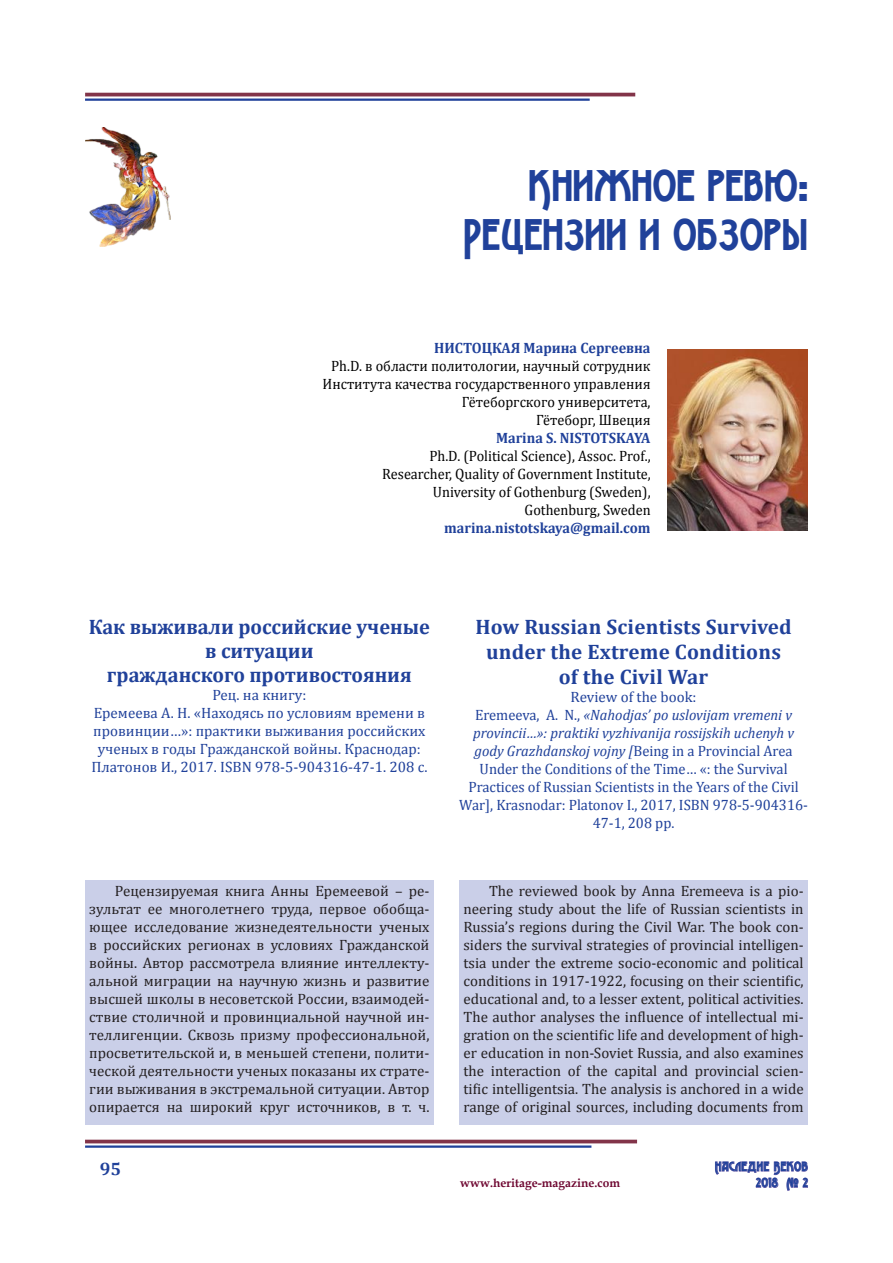
<style>
.page{position:relative;width:893px;height:1263px;background:#fff}
.page>*{position:absolute;margin:0;border:0;box-sizing:border-box;transform-origin:0 0}
.t1{font:45px "Advokat Modern";color:#20419a}
.t2{font:700 21px "Cambria";color:#20419a}
.t3{font:700 18px "Cambria";color:#20419a}
.t4{font:15px/18px "Cambria";color:#231f20;text-align:justify}
.t5{font:15px/18px "Cambria";color:#20419a;text-align:center}
.t6{font:15px "Cambria";color:#000001;scale:.95 1}
.t7{font:700 15px "Cambria";color:#20419a;scale:.95 1}
.t8{font:13.5px "Advokat Modern";letter-spacing:.03em;color:#20419a}
.t9{font:700 12px "Book Antiqua";color:#6e0731}
.s1{font-style:italic}
</style>
<div class="page">
<div style="left:459px;top:880px;width:349px;height:245px;background:#cacfe8"></div>
<div style="left:85px;top:880px;width:349px;height:245px;background:#cacfe8"></div>
<img style="left:85px;top:128px;width:85px;height:119px">
<img style="left:668px;top:350px;width:140px;height:180px">
<svg style="left:715px;top:1161px;width:93px;height:30px"></svg>
<hr style="left:85px;top:1140px;width:552px;height:3px;background:#823449">
<hr style="left:85px;top:1145px;width:506px;height:3px;background:#20419a">
<hr style="left:85px;top:93px;width:550px;height:3px;background:#823449">
<hr style="left:85px;top:99px;width:505px;height:2px;background:#20419a">
<p class="t1" style="left:527px;top:161px;width:282px">Книжное ревю:</p>
<p class="t1" style="left:463px;top:211px;width:346px">Рецензии и обзоры</p>
<p class="t7" style="left:434px;top:338px;width:229px">НИСТОЦКАЯ Марина Сергеевна</p>
<p class="t6" style="left:331px;top:357px;width:338px">Ph.D. в области политологии, научный сотрудник</p>
<p class="t6" style="left:322px;top:375px;width:347px">Института качества государственного управления</p>
<p class="t6" style="left:462px;top:393px;width:200px">Гётеборгского университета,</p>
<p class="t6" style="left:536px;top:411px;width:122px">Гётеборг, Швеция</p>
<p class="t7" style="left:496px;top:428px;width:164px">Marina S. NISTOTSKAYA</p>
<p class="t6" style="left:429px;top:447px;width:234px">Ph.D. (Political Science), Assoc. Prof.,</p>
<p class="t6" style="left:382px;top:465px;width:284px">Researcher, Quality of Government Institute,</p>
<p class="t6" style="left:433px;top:483px;width:231px">University of Gothenburg (Sweden),</p>
<p class="t6" style="left:525px;top:501px;width:134px">Gothenburg, Sweden</p>
<p class="t7" style="left:444px;top:518px;width:219px">marina.nistotskaya@gmail.com</p>
<p class="t2" style="left:89px;top:612px;width:343px">Как выживали российские ученые</p>
<p class="t2" style="left:205px;top:636px;width:110px">в ситуации</p>
<p class="t2" style="left:107px;top:660px;width:306px">гражданского противостояния</p>
<p class="t5" style="left:212px;top:686px;width:95px">Рец. на книгу:</p>
<p class="t5" style="left:91px;top:704px;width:338px">Еремеева А. Н. «Находясь по условиям времени в провинции…»: практики выживания российских ученых в годы Гражданской войны. Краснодар:<br>Платонов И., 2017. ISBN 978-5-904316-47-1. 208 с.</p>
<p class="t4" style="left:89px;top:882px;width:342px;text-indent:26px">Рецензируемая книга Анны Еремеевой – ре&shy;зультат ее многолетнего труда, первое обобща&shy;ющее исследование жизнедеятельности ученых в российских регионах в условиях Гражданской войны. Автор рассмотрела влияние интеллекту&shy;альной миграции на научную жизнь и развитие высшей школы в несоветской России, взаимодей&shy;ствие столичной и провинциальной научной ин&shy;теллигенции. Сквозь призму профессиональной, просветительской и, в меньшей степени, полити&shy;ческой деятельности ученых показаны их страте&shy;гии выживания в экстремальной ситуации. Автор опирается на широкий круг источников, в т. ч.</p>
<p class="t3" style="left:100px;top:1156px;width:23px">95</p>
<p class="t2" style="left:475px;top:612px;width:318px">How Russian Scientists Survived</p>
<p class="t2" style="left:486px;top:637px;width:296px">under the Extreme Conditions</p>
<p class="t2" style="left:559px;top:662px;width:151px">of the Civil War</p>
<p class="t5" style="left:571px;top:688px;width:127px">Review of the book:</p>
<p class="t5" style="left:459px;top:706px;width:350px">Eremeeva, A. N., <span class="s1">«Nahodjas’ po uslovijam vremeni v provincii…»: praktiki vyzhivanija rossijskih uchenyh v gody Grazhdanskoj vojny [</span>Being in a Provincial Area Under the Conditions of the Time… «: the Survival Practices of Russian Scientists in the Years of the Civil War], Krasnodar: Platonov I., 2017, ISBN 978-5-904316- 47-1, 208 pp.</p>
<p class="t4" style="left:463px;top:882px;width:342px;text-indent:26px">The reviewed book by Anna Eremeeva is a pio&shy;neering study about the life of Russian scientists in Russia’s regions during the Civil War. The book con&shy;siders the survival strategies of provincial intelligen&shy;tsia under the extreme socio-economic and political conditions in 1917-1922, focusing on their scientific, educational and, to a lesser extent, political activities.<br>The author analyses the influence of intellectual mi&shy;gration on the scientific life and development of high&shy;er education in non-Soviet Russia, and also examines the interaction of the capital and provincial scien&shy;tific intelligentsia. The analysis is anchored in a wide range of original sources, including documents from</p>
<p class="t8" style="left:715px;top:1159px;width:95px">Наследие Веков</p>
<p class="t9" style="left:460px;top:1175px;width:161px">www.heritage-magazine.com</p>
<p class="t8" style="left:756px;top:1175px;width:53px">2018 № 2</p>
</div>
